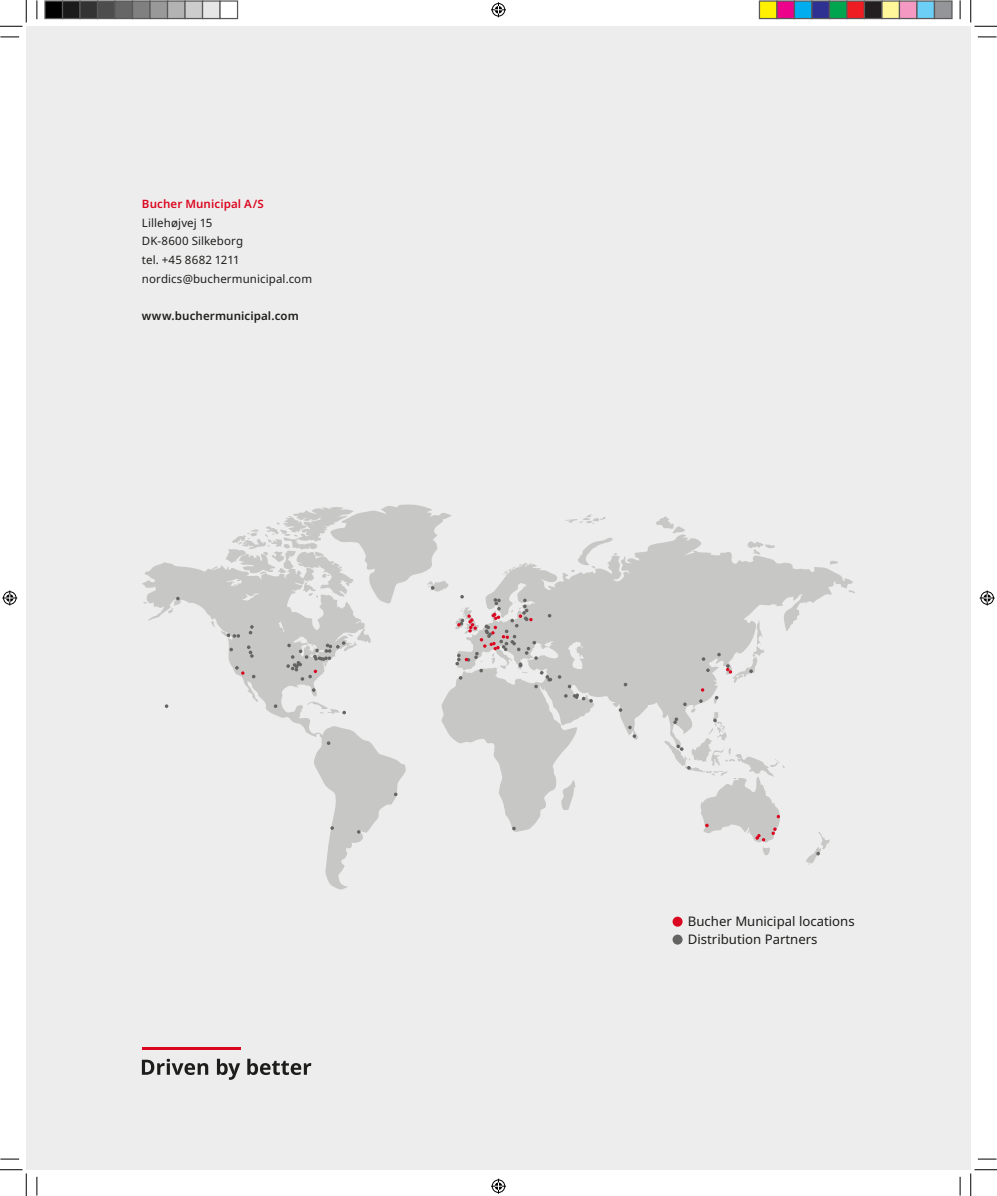
<style>
.page{position:relative;width:997px;height:1196px;background:#fff}
.page>*{position:absolute;margin:0;border:0;box-sizing:border-box;transform-origin:0 0}
.t1{font:13.12px/18px "Noto Sans";color:#1d1d1b}
.t2{font:11.5px/18.6px "Noto Sans";letter-spacing:.01em;color:#1d1d1b}
.t3{font:600 11.5px "Noto Sans";letter-spacing:.01em;color:#1d1d1b}
.t4{font:600 11.5px "Noto Sans";letter-spacing:.01em;color:#db0720}
</style>
<div class="page">
<div style="left:26px;top:26px;width:945px;height:1143px;background:#ededed"></div>
<svg style="left:142px;top:504px;width:713px;height:385px"></svg>
<svg style="left:512px;top:826px;width:4px;height:4px"></svg>
<svg style="left:357px;top:830px;width:4px;height:3px"></svg>
<svg style="left:330px;top:826px;width:4px;height:3px"></svg>
<svg style="left:274px;top:704px;width:3px;height:4px"></svg>
<svg style="left:165px;top:704px;width:3px;height:4px"></svg>
<svg style="left:252px;top:674px;width:3px;height:4px"></svg>
<svg style="left:342px;top:710px;width:4px;height:4px"></svg>
<svg style="left:394px;top:792px;width:3px;height:4px"></svg>
<svg style="left:176px;top:596px;width:4px;height:4px"></svg>
<svg style="left:229px;top:647px;width:4px;height:4px"></svg>
<svg style="left:247px;top:645px;width:7px;height:12px"></svg>
<svg style="left:227px;top:633px;width:13px;height:4px"></svg>
<svg style="left:249px;top:625px;width:5px;height:9px"></svg>
<svg style="left:564px;top:684px;width:29px;height:18px"></svg>
<svg style="left:624px;top:682px;width:3px;height:4px"></svg>
<svg style="left:628px;top:725px;width:8px;height:13px"></svg>
<svg style="left:687px;top:766px;width:4px;height:3px"></svg>
<svg style="left:706px;top:668px;width:4px;height:4px"></svg>
<svg style="left:699px;top:699px;width:4px;height:3px"></svg>
<svg style="left:683px;top:702px;width:4px;height:4px"></svg>
<svg style="left:673px;top:717px;width:5px;height:7px"></svg>
<svg style="left:715px;top:695px;width:3px;height:4px"></svg>
<svg style="left:676px;top:744px;width:7px;height:6px"></svg>
<svg style="left:713px;top:718px;width:4px;height:4px"></svg>
<svg style="left:717px;top:652px;width:4px;height:4px"></svg>
<svg style="left:749px;top:669px;width:4px;height:4px"></svg>
<svg style="left:816px;top:851px;width:4px;height:4px"></svg>
<svg style="left:286px;top:641px;width:59px;height:39px"></svg>
<svg style="left:235px;top:666px;width:9px;height:8px"></svg>
<svg style="left:705px;top:823px;width:4px;height:4px"></svg>
<svg style="left:771px;top:827px;width:5px;height:7px"></svg>
<svg style="left:776px;top:814px;width:4px;height:4px"></svg>
<svg style="left:755px;top:833px;width:10px;height:8px"></svg>
<svg style="left:726px;top:664px;width:6px;height:9px"></svg>
<svg style="left:455px;top:595px;width:97px;height:93px"></svg>
<div style="left:672px;top:934px;width:10px;height:10px;background:#646463;border-radius:50%"></div>
<div style="left:672px;top:916px;width:10px;height:10px;background:#db0720;border-radius:50%"></div>
<svg style="left:142px;top:1058px;width:66px;height:16px"></svg>
<svg style="left:217px;top:1058px;width:23px;height:21px"></svg>
<svg style="left:247px;top:1058px;width:64px;height:16px"></svg>
<hr style="left:142px;top:1047px;width:98px;height:2px;background:#db0720">
<svg style="left:0;top:36px;width:19px;height:2px"></svg>
<svg style="left:978px;top:36px;width:18px;height:2px"></svg>
<svg style="left:0;top:1158px;width:19px;height:1px"></svg>
<svg style="left:978px;top:1158px;width:18px;height:1px"></svg>
<svg style="left:36px;top:0;width:2px;height:19px"></svg>
<svg style="left:36px;top:1176px;width:2px;height:19px"></svg>
<svg style="left:959px;top:0;width:2px;height:19px"></svg>
<svg style="left:959px;top:1176px;width:2px;height:19px"></svg>
<svg style="left:0;top:0;width:27px;height:27px"></svg>
<svg style="left:0;top:1169px;width:27px;height:26px"></svg>
<svg style="left:970px;top:0;width:27px;height:27px"></svg>
<svg style="left:970px;top:1169px;width:27px;height:26px"></svg>
<svg style="left:491px;top:2px;width:15px;height:15px"></svg>
<svg style="left:491px;top:1178px;width:15px;height:15px"></svg>
<svg style="left:2px;top:590px;width:15px;height:15px"></svg>
<svg style="left:980px;top:590px;width:15px;height:15px"></svg>
<div style="left:45px;top:1px;width:18px;height:18px;background:#000"></div>
<div style="left:44px;top:0;width:19px;height:19px;border:1px solid #595959"></div>
<div style="left:63px;top:1px;width:17px;height:18px;background:#1a1a1a"></div>
<div style="left:62px;top:0;width:19px;height:19px;border:1px solid #595959"></div>
<div style="left:80px;top:1px;width:18px;height:18px;background:#333"></div>
<div style="left:79px;top:0;width:19px;height:19px;border:1px solid #595959"></div>
<div style="left:98px;top:1px;width:17px;height:18px;background:#4d4d4d"></div>
<div style="left:97px;top:0;width:19px;height:19px;border:1px solid #595959"></div>
<div style="left:115px;top:1px;width:18px;height:18px;background:#666"></div>
<div style="left:114px;top:0;width:19px;height:19px;border:1px solid #595959"></div>
<div style="left:133px;top:1px;width:17px;height:18px;background:#808080"></div>
<div style="left:132px;top:0;width:19px;height:19px;border:1px solid #595959"></div>
<div style="left:150px;top:1px;width:18px;height:18px;background:#999"></div>
<div style="left:149px;top:0;width:19px;height:19px;border:1px solid #595959"></div>
<div style="left:168px;top:1px;width:17px;height:18px;background:#b3b3b3"></div>
<div style="left:167px;top:0;width:19px;height:19px;border:1px solid #595959"></div>
<div style="left:185px;top:1px;width:18px;height:18px;background:#ccc"></div>
<div style="left:184px;top:0;width:19px;height:19px;border:1px solid #595959"></div>
<div style="left:203px;top:1px;width:17px;height:18px;background:#e6e6e6"></div>
<div style="left:202px;top:0;width:19px;height:19px;border:1px solid #595959"></div>
<div style="left:219px;top:0;width:19px;height:19px;border:1px solid #595959"></div>
<div style="left:759px;top:1px;width:18px;height:18px;background:#fff101"></div>
<div style="left:759px;top:0;width:18px;height:19px;border:1px solid #595959"></div>
<div style="left:777px;top:1px;width:17px;height:18px;background:#ed028c"></div>
<div style="left:776px;top:0;width:19px;height:19px;border:1px solid #595959"></div>
<div style="left:794px;top:1px;width:18px;height:18px;background:#00aeef"></div>
<div style="left:794px;top:0;width:18px;height:19px;border:1px solid #595959"></div>
<div style="left:812px;top:1px;width:17px;height:18px;background:#2e3092"></div>
<div style="left:811px;top:0;width:19px;height:19px;border:1px solid #595959"></div>
<div style="left:829px;top:1px;width:18px;height:18px;background:#00a54f"></div>
<div style="left:829px;top:0;width:18px;height:19px;border:1px solid #595959"></div>
<div style="left:847px;top:1px;width:17px;height:18px;background:#ee1d23"></div>
<div style="left:846px;top:0;width:19px;height:19px;border:1px solid #595959"></div>
<div style="left:864px;top:1px;width:18px;height:18px;background:#231f20"></div>
<div style="left:864px;top:0;width:18px;height:19px;border:1px solid #595959"></div>
<div style="left:882px;top:1px;width:17px;height:18px;background:#fff79a"></div>
<div style="left:881px;top:0;width:19px;height:19px;border:1px solid #595959"></div>
<div style="left:899px;top:1px;width:18px;height:18px;background:#f499c2"></div>
<div style="left:899px;top:0;width:18px;height:19px;border:1px solid #595959"></div>
<div style="left:917px;top:1px;width:17px;height:18px;background:#6bcff6"></div>
<div style="left:916px;top:0;width:19px;height:19px;border:1px solid #595959"></div>
<div style="left:934px;top:1px;width:18px;height:18px;background:#939598"></div>
<div style="left:934px;top:0;width:18px;height:19px;border:1px solid #595959"></div>
<p class="t4" style="left:142px;top:195px;width:123px">Bucher Municipal A/S</p>
<p class="t2" style="left:142px;top:213px;width:172px">Lillehøjvej 15<br>DK-8600 Silkeborg<br>tel. +45 8682 1211 nordics@buchermunicipal.com</p>
<p class="t3" style="left:142px;top:308px;width:158px">www.buchermunicipal.com</p>
<p class="t1" style="left:688px;top:912px;width:168px">Bucher Municipal locations<br>Distribution Partners</p>
</div>
